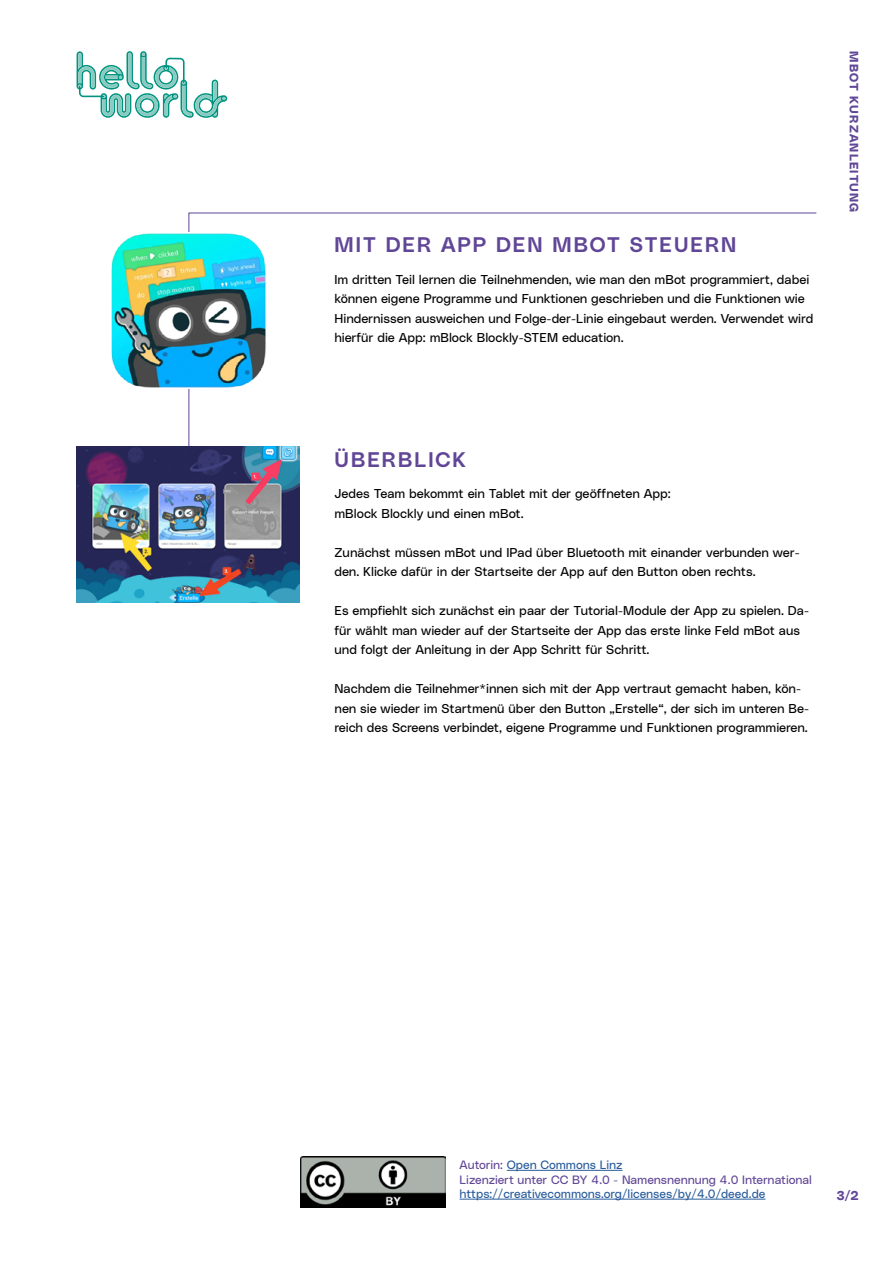
<style>
.page{position:relative;width:893px;height:1263px;background:#fff}
.page>*{position:absolute;margin:0;border:0;box-sizing:border-box;transform-origin:0 0}
.t1{font:21px "Lentia Nova Median";letter-spacing:.1em;color:#604696}
.t2{font:12.75px/19.5px "Lentia Nova Neutral";letter-spacing:-.005em;color:#000}
.t3{font:12.75px "Lentia Nova Bulky";color:#604696}
.t4{font:12px/14.4px "Lentia Nova Neutral";letter-spacing:-.005em;color:#604696}
.t5{font:12px "Lentia Nova Neutral";letter-spacing:-.005em;color:#275b9b}
.t6{font:12px "Lentia Nova Bulky";letter-spacing:.1em;color:#604696}
.s1{color:#275b9b}
</style>
<div class="page">
<svg style="left:188px;top:212px;width:629px;height:248px"></svg>
<svg style="left:269px;top:232px;width:30px;height:156px"></svg>
<img style="left:111px;top:232px;width:158px;height:156px">
<svg style="left:77px;top:51px;width:150px;height:67px"></svg>
<hr style="left:507px;top:1170px;width:115px;height:1px;background:#275b9b">
<hr style="left:460px;top:1199px;width:305px;height:1px;background:#275b9b">
<img style="left:300px;top:1156px;width:145px;height:51px">
<img style="left:76px;top:447px;width:223px;height:156px">
<h1 class="t1" style="left:334px;top:228px;width:403px">MIT DER APP DEN MBOT STEUERN</h1>
<p class="t2" style="left:334px;top:268px;width:480px">Im dritten Teil lernen die Teilnehmenden, wie man den mBot programmiert, dabei können eigene Programme und Funktionen geschrieben und die Funktionen wie Hindernissen ausweichen und Folge-der-Linie eingebaut werden. Verwendet wird hierfür die App: mBlock Blockly-STEM education.</p>
<p class="t6" style="left:863px;top:51px;width:163px;rotate:90deg">MBOT KURZANLEITUNG</p>
<h1 class="t1" style="left:334px;top:443px;width:133px">ÜBERBLICK</h1>
<p class="t2" style="left:334px;top:483px;width:338px">Jedes Team bekommt ein Tablet mit der geöffneten App: mBlock Blockly und einen mBot.</p>
<p class="t2" style="left:334px;top:541px;width:467px">Zunächst müssen mBot und IPad über Bluetooth mit einander verbunden wer&shy;den. Klicke dafür in der Startseite der App auf den Button oben rechts.</p>
<p class="t2" style="left:334px;top:600px;width:476px">Es empfiehlt sich zunächst ein paar der Tutorial-Module der App zu spielen. Da&shy;für wählt man wieder auf der Startseite der App das erste linke Feld mBot aus und folgt der Anleitung in der App Schritt für Schritt.</p>
<p class="t2" style="left:334px;top:678px;width:476px">Nachdem die Teilnehmer*innen sich mit der App vertraut gemacht haben, kön&shy;nen sie wieder im Startmenü über den Button „Erstelle“, der sich im unteren Be&shy;reich des Screens verbindet, eigene Programme und Funktionen programmieren.</p>
<p class="t4" style="left:460px;top:1157px;width:354px">Autorin: <span class="s1">Open Commons Linz<br></span>Lizenziert unter CC BY 4.0 - Namensnennung 4.0 International</p>
<p class="t5" style="left:460px;top:1185px;width:307px">https://creativecommons.org/licenses/by/4.0/deed.de</p>
<p class="t3" style="left:836px;top:1186px;width:24px">3/2</p>
</div>
